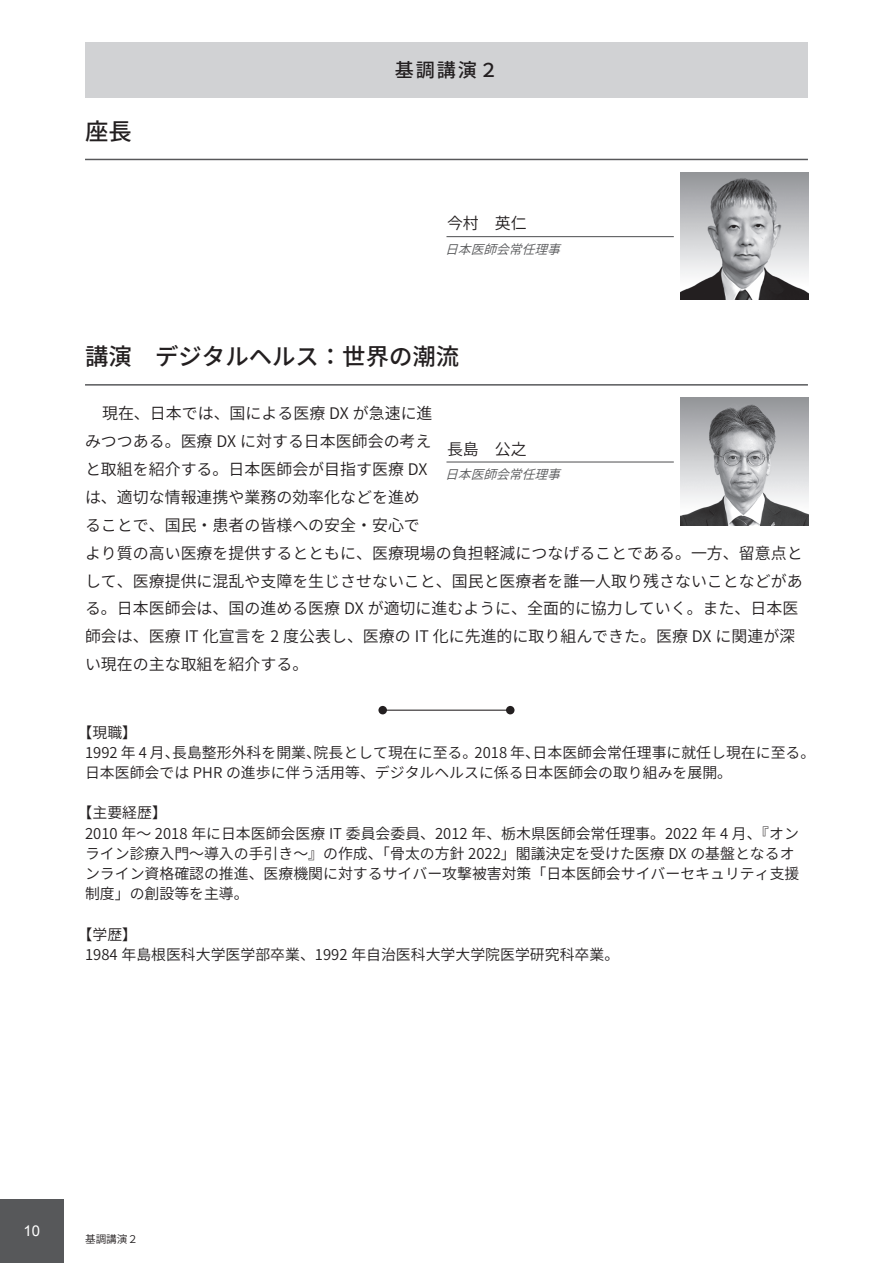
<style>
.page{position:relative;width:893px;height:1263px;background:#fff}
.page>*{position:absolute;margin:0;border:0;box-sizing:border-box;transform-origin:0 0}
.t1{font:500 23.4px "Source Han Sans JP";color:#231f20}
.t2{font:500 19.2px "Source Han Sans JP";letter-spacing:.1em;color:#231f20}
.t3{font:15.9px/27.9px "Source Han Sans JP";color:#231f20}
.t4{font:14.85px/20.2px "Source Han Sans JP";color:#231f20}
.t5{font:14.85px "Arial";color:#fff}
.t6{font:italic 12.75px "Source Han Sans JP";color:#57585a}
.t7{font:10.65px "Source Han Sans JP";color:#231f20}
</style>
<div class="page">
<div style="left:0;top:1199px;width:64px;height:64px;background:#57585a"></div>
<div style="left:85px;top:43px;width:723px;height:55px;background:#d1d2d4"></div>
<img style="left:681px;top:172px;width:127px;height:128px">
<hr style="left:446px;top:236px;width:228px;height:1px;background:#57585a">
<hr style="left:85px;top:159px;width:723px;height:1px;background:#57585a">
<hr style="left:85px;top:384px;width:723px;height:2px;background:#57585a">
<img style="left:681px;top:398px;width:127px;height:127px">
<hr style="left:446px;top:461px;width:228px;height:1px;background:#57585a">
<hr style="left:383px;top:710px;width:127px;height:1px;background:#231f20">
<div style="left:378px;top:706px;width:9px;height:8px;background:#231f20;border-radius:50%"></div>
<div style="left:506px;top:706px;width:8px;height:8px;background:#231f20;border-radius:50%"></div>
<h1 class="t1" style="left:85px;top:118px;width:48px">座長</h1>
<p class="t2" style="left:395px;top:60px;width:105px">基調講演２</p>
<p class="t3" style="left:447px;top:210px;width:81px">今村　英仁</p>
<p class="t6" style="left:445px;top:242px;width:126px">日本医師会常任理事</p>
<h1 class="t1" style="left:85px;top:343px;width:376px">講演　デジタルヘルス：世界の潮流</h1>
<p class="t3" style="left:85px;top:400px;width:719px;text-indent:17px">現在、日本では、国による医療 DX が急速に進<br>みつつある。医療 DX に対する日本医師会の考え<br>と取組を紹介する。日本医師会が目指す医療 DX<br>は、適切な情報連携や業務の効率化などを進め<br>ることで、国民・ 患者の皆様への安全・ 安心で<br>より質の高い医療を提供するとともに、医療現場の負担軽減につなげることである。一方、留意点として、医療提供に混乱や支障を生じさせないこと、国民と医療者を誰一人取り残さないことなどがある。日本医師会は、国の進める医療 DX が適切に進むように、全面的に協力していく。また、日本医師会は、医療 IT 化宣言を 2 度公表し、医療の IT 化に先進的に取り組んできた。医療 DX に関連が深い現在の主な取組を紹介する。</p>
<p class="t3" style="left:447px;top:435px;width:81px">長島　公之</p>
<p class="t6" style="left:445px;top:468px;width:126px">日本医師会常任理事</p>
<p class="t4" style="left:85px;top:722px;width:732px;text-indent:-7px">【現職】<br>1992 年 4 月、長島整形外科を開業、院長として現在に至る。2018 年、日本医師会常任理事に就任し現在に至る。日本医師会では PHR の進歩に伴う活用等、デジタルヘルスに係る日本医師会の取り組みを展開。</p>
<p class="t4" style="left:85px;top:803px;width:716px;text-indent:-7px">【主要経歴】<br>2010 年～ 2018 年に日本医師会医療 IT 委員会委員、2012 年、栃木県医師会常任理事。2022 年 4 月、『オンライン診療入門～導入の手引き～』の作成、「骨太の方針 2022」閣議決定を受けた医療 DX の基盤となるオンライン資格確認の推進、医療機関に対するサイバー攻撃被害対策「日本医師会サイバーセキュリティ支援制度」の創設等を主導。</p>
<p class="t4" style="left:85px;top:924px;width:536px;text-indent:-7px">【学歴】<br>1984 年島根医科大学医学部卒業、1992 年自治医科大学大学院医学研究科卒業。</p>
<p class="t5" style="left:24px;top:1221px;width:18px">10</p>
<p class="t7" style="left:85px;top:1233px;width:55px">基調講演２</p>
</div>
